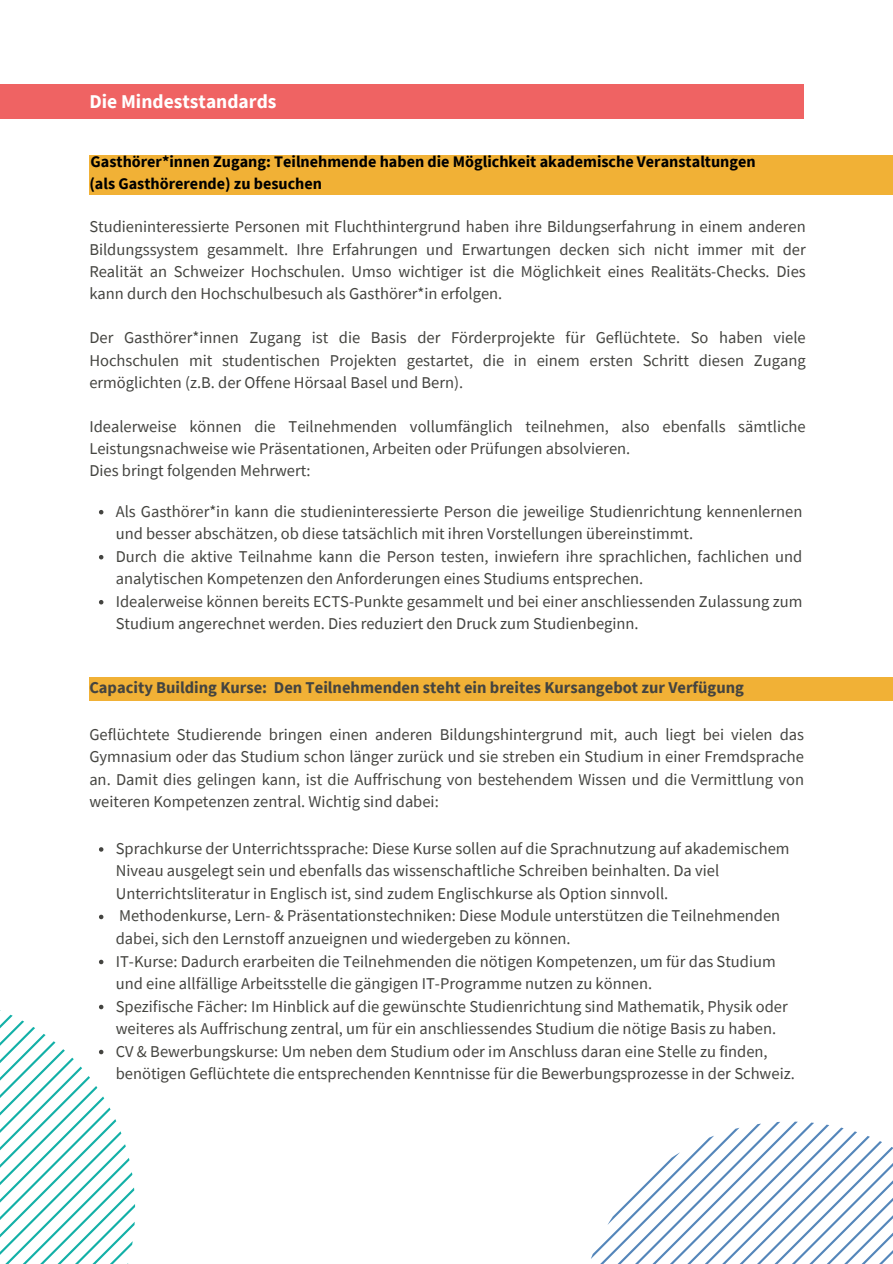
<style>
.page{position:relative;width:893px;height:1264px;background:#fff}
.page>*{position:absolute;margin:0;border:0;box-sizing:border-box;transform-origin:0 0}
.t1{font:700 19.5px "Source Sans Pro";color:#fff}
.t2{font:16.5px/22.5px "Source Sans Pro";color:#444440}
.t3{font:700 16.5px "Source Sans Pro";color:#444440}
.t4{font:700 16.2px/22.5px "Source Sans Pro";color:#000}
</style>
<div class="page">
<div style="left:0;top:84px;width:804px;height:35px;background:#ef6363"></div>
<svg style="left:99px;top:510px;width:4px;height:4px"></svg>
<svg style="left:99px;top:555px;width:4px;height:4px"></svg>
<svg style="left:99px;top:600px;width:4px;height:4px"></svg>
<div style="left:89px;top:677px;width:803px;height:24px;background:#f1b136"></div>
<svg style="left:99px;top:847px;width:4px;height:4px"></svg>
<svg style="left:99px;top:914px;width:4px;height:5px"></svg>
<svg style="left:99px;top:959px;width:4px;height:5px"></svg>
<svg style="left:591px;top:1121px;width:301px;height:142px"></svg>
<svg style="left:0;top:1004px;width:135px;height:259px"></svg>
<div style="left:89px;top:155px;width:803px;height:39px;background:#f1b136"></div>
<h1 class="t1" style="left:89px;top:89px;width:189px">Die Mindeststandards</h1>
<p class="t4" style="left:89px;top:149px;width:668px">Gasthörer*innen Zugang: Teilnehmende haben die Möglichkeit akademische Veranstaltungen (als Gasthörerende) zu besuchen</p>
<h2 class="t2" style="left:89px;top:215px;width:717px;text-align:justify">Studieninteressierte Personen mit Fluchthintergrund haben ihre Bildungserfahrung in einem anderen Bildungssystem gesammelt. Ihre Erfahrungen und Erwartungen decken sich nicht immer mit der Realität an Schweizer Hochschulen. Umso wichtiger ist die Möglichkeit eines Realitäts-Checks. Dies kann durch den Hochschulbesuch als Gasthörer*in erfolgen.</h2>
<p class="t2" style="left:89px;top:326px;width:717px;text-align:justify">Der Gasthörer*innen Zugang ist die Basis der Förderprojekte für Geflüchtete. So haben viele Hochschulen mit studentischen Projekten gestartet, die in einem ersten Schritt diesen Zugang ermöglichten (z.B. der Offene Hörsaal Basel und Bern).</p>
<p class="t2" style="left:89px;top:415px;width:717px">Idealerweise können die Teilnehmenden vollumfänglich teilnehmen, also ebenfalls sämtliche<br>Leistungsnachweise wie Präsentationen, Arbeiten oder Prüfungen absolvieren.</p>
<p class="t2" style="left:89px;top:459px;width:223px">Dies bringt folgenden Mehrwert:</p>
<p class="t2" style="left:116px;top:499px;width:688px">Als Gasthörer*in kann die studieninteressierte Person die jeweilige Studienrichtung kennenlernen und besser abschätzen, ob diese tatsächlich mit ihren Vorstellungen übereinstimmt.</p>
<p class="t2" style="left:116px;top:544px;width:688px">Durch die aktive Teilnahme kann die Person testen, inwiefern ihre sprachlichen, fachlichen und analytischen Kompetenzen den Anforderungen eines Studiums entsprechen.</p>
<p class="t2" style="left:116px;top:589px;width:688px">Idealerweise können bereits ECTS-Punkte gesammelt und bei einer anschliessenden Zulassung zum<br>Studium angerechnet werden. Dies reduziert den Druck zum Studienbeginn.</p>
<p class="t3" style="left:89px;top:676px;width:656px">Capacity Building Kurse: Den Teilnehmenden steht ein breites Kursangebot zur Verfügung</p>
<h2 class="t2" style="left:89px;top:722px;width:716px;text-align:justify">Geflüchtete Studierende bringen einen anderen Bildungshintergrund mit, auch liegt bei vielen das Gymnasium oder das Studium schon länger zurück und sie streben ein Studium in einer Fremdsprache an. Damit dies gelingen kann, ist die Auffrischung von bestehendem Wissen und die Vermittlung von weiteren Kompetenzen zentral. Wichtig sind dabei:</h2>
<p class="t2" style="left:116px;top:836px;width:675px">Sprachkurse der Unterrichtssprache: Diese Kurse sollen auf die Sprachnutzung auf akademischem<br>Niveau ausgelegt sein und ebenfalls das wissenschaftliche Schreiben beinhalten. Da viel<br>Unterrichtsliteratur in Englisch ist, sind zudem Englischkurse als Option sinnvoll.</p>
<p class="t2" style="left:116px;top:904px;width:666px">Methodenkurse, Lern- &amp; Präsentationstechniken: Diese Module unterstützen die Teilnehmenden dabei, sich den Lernstoff anzueignen und wiedergeben zu können.</p>
<p class="t2" style="left:116px;top:949px;width:661px">IT-Kurse: Dadurch erarbeiten die Teilnehmenden die nötigen Kompetenzen, um für das Studium und eine allfällige Arbeitsstelle die gängigen IT-Programme nutzen zu können.</p>
<p class="t2" style="left:116px;top:994px;width:673px">Spezifische Fächer: Im Hinblick auf die gewünschte Studienrichtung sind Mathematik, Physik oder weiteres als Auffrischung zentral, um für ein anschliessendes Studium die nötige Basis zu haben.</p>
<p class="t2" style="left:116px;top:1039px;width:680px">CV &amp; Bewerbungskurse: Um neben dem Studium oder im Anschluss daran eine Stelle zu finden, benötigen Geflüchtete die entsprechenden Kenntnisse für die Bewerbungsprozesse in der Schweiz.</p>
</div>
